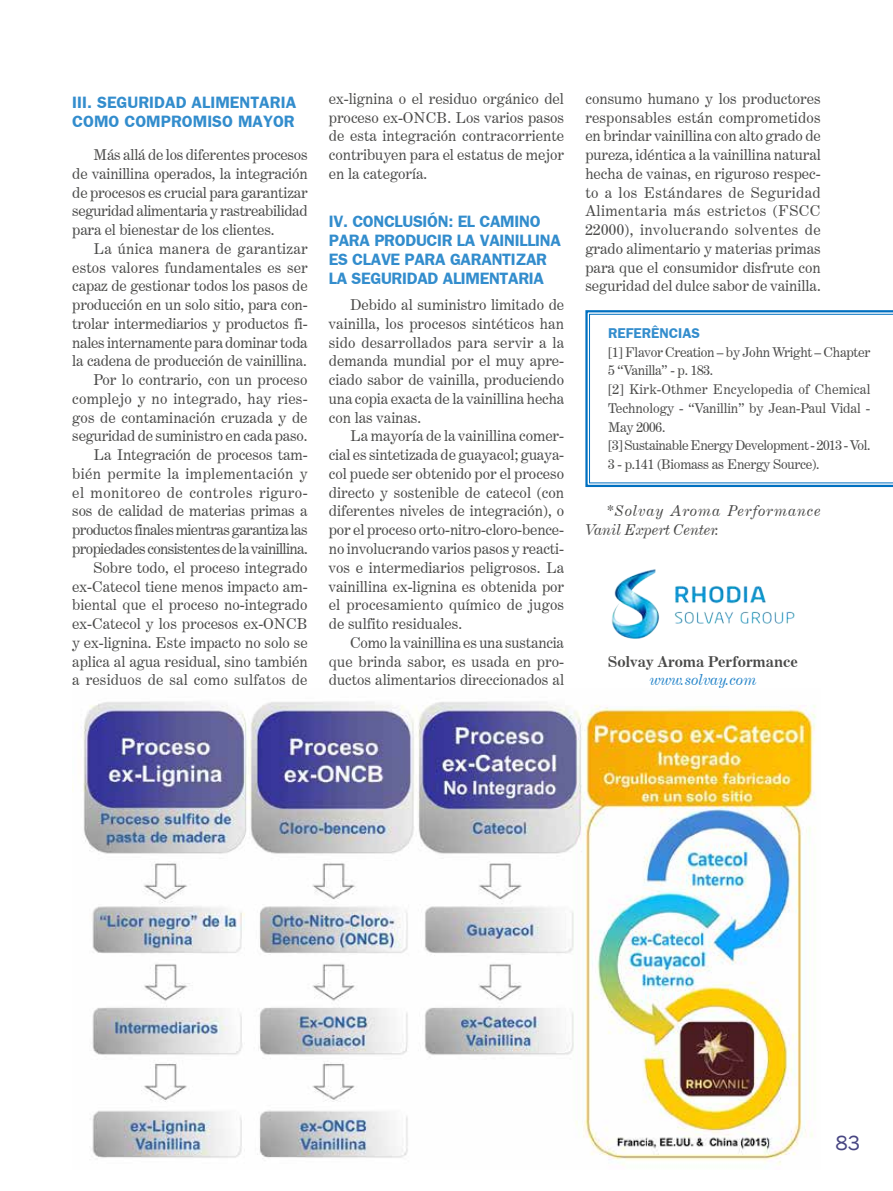
<style>
.page{position:relative;width:893px;height:1191px;background:#fff}
.page>*{position:absolute;margin:0;border:0;box-sizing:border-box;transform-origin:0 0}
.t1{font:21px "Franklin Gothic";color:#484682}
.t2{font:700 16.5px/18.8px "Frankfurt Gothic";letter-spacing:-.02em;color:#338dcd}
.t3{font:700 16.5px/18.8px "Frankfurt Gothic";color:#338dcd}
.t4{font:15px/18.8px "Century Expanded BT";color:#4a4a49;text-align:justify}
.t5{font:italic 15px/18.8px "Century Expanded BT";letter-spacing:.055em;color:#4a4a49}
.t6{font:700 15px "Century Expanded BT";color:#4a4a49}
.t7{font:italic 15px "Century Expanded BT";color:#2685c9}
.t8{font:700 14.25px "Frankfurt Gothic";color:#338dcd}
.t9{font:13.5px/18.8px "Century Expanded BT";letter-spacing:-.02em;color:#4a4a49}
</style>
<div class="page">
<img style="left:72px;top:702px;width:744px;height:463px">
<img style="left:611px;top:569px;width:184px;height:70px">
<svg style="left:585px;top:310px;width:308px;height:177px;background:#60a5d7"></svg>
<svg style="left:589px;top:314px;width:304px;height:169px"></svg>
<p class="t3" style="left:72px;top:93px;width:225px">III. SEGURIDAD ALIMENTARIA<br>COMO COMPROMISO MAYOR</p>
<p class="t4" style="left:72px;top:145px;width:237px;text-indent:21px">Más allá de los diferentes procesos de vainillina operados, la integración de procesos es crucial para garantizar seguridad alimentaria y rastreabilidad para el bienestar de los clientes.</p>
<p class="t4" style="left:72px;top:239px;width:237px;text-align:right">La única manera de garantizar estos valores fundamentales es ser capaz de gestionar todos los pasos de producción en un solo sitio, para con&shy;trolar intermediarios y productos fi&shy;nales internamente para dominar toda la cadena de producción de vainillina.<br>Por lo contrario, con un proceso complejo y no integrado, hay ries&shy;gos de contaminación cruzada y de seguridad de suministro en cada paso.<br>La Integración de procesos tam&shy;bién permite la implementación y el monitoreo de controles riguro&shy;sos de calidad de materias primas a productos finales mientras garantiza las propiedades consistentes de la vainillina.<br>Sobre todo, el proceso integrado ex-Catecol tiene menos impacto am&shy;biental que el proceso no-integrado ex-Catecol y los procesos ex-ONCB y ex-lignina. Este impacto no solo se aplica al agua residual, sino también a residuos de sal como sulfatos de</p>
<p class="t4" style="left:329px;top:89px;width:237px">ex-lignina o el residuo orgánico del proceso ex-ONCB. Los varios pasos de esta integración contracorriente contribuyen para el estatus de mejor en la categoría.</p>
<p class="t2" style="left:329px;top:212px;width:234px">IV. CONCLUSIÓN: EL CAMINO<br>PARA PRODUCIR LA VAINILLINA<br>ES CLAVE PARA GARANTIZAR<br>LA SEGURIDAD ALIMENTARIA</p>
<p class="t4" style="left:329px;top:295px;width:237px;text-indent:21px">Debido al suministro limitado de vainilla, los procesos sintéticos han sido desarrollados para servir a la demanda mundial por el muy apre&shy;ciado sabor de vainilla, produciendo una copia exacta de la vainillina hecha con las vainas.</p>
<p class="t4" style="left:329px;top:426px;width:237px;text-indent:21px">La mayoría de la vainillina comer&shy;cial es sintetizada de guayacol; guaya&shy;col puede ser obtenido por el proceso directo y sostenible de catecol (con diferentes niveles de integración), o por el proceso orto-nitro-cloro-bence&shy;no involucrando varios pasos y reacti&shy;vos e intermediarios peligrosos. La vainillina ex-lignina es obtenida por el procesamiento químico de jugos de sulfito residuales.</p>
<p class="t4" style="left:329px;top:633px;width:237px;text-indent:21px">Como la vainillina es una sustancia que brinda sabor, es usada en pro&shy;ductos alimentarios direccionados al</p>
<p class="t4" style="left:585px;top:89px;width:237px">consumo humano y los productores responsables están comprometidos en brindar vainillina con alto grado de pureza, idéntica a la vainillina natural hecha de vainas, en riguroso respec&shy;to a los Estándares de Seguridad Alimentaria más estrictos (FSCC 22000), involucrando solventes de grado alimentario y materias primas para que el consumidor disfrute con seguridad del dulce sabor de vainilla.</p>
<p class="t8" style="left:608px;top:324px;width:94px">REFERÊNCIAS</p>
<p class="t9" style="left:608px;top:342px;width:264px">[1] Flavor Creation – by John Wright – Chapter 5 “Vanilla” - p. 183.<br>[2] Kirk-Othmer Encyclopedia of Chemical Technology - “Vanillin” by Jean-Paul Vidal - May 2006.<br>[3] Sustainable Energy Development - 2013 - Vol.<br>3 - p.141 (Biomass as Energy Source).</p>
<p class="t5" style="left:585px;top:501px;width:237px;text-indent:21px">*Solvay Aroma Performance<br>Vanil Expert Center.</p>
<p class="t6" style="left:608px;top:652px;width:191px">Solvay Aroma Performance</p>
<p class="t7" style="left:650px;top:671px;width:108px">www.solvay.com</p>
<h1 class="t1" style="left:836px;top:1130px;width:26px">83</h1>
</div>
